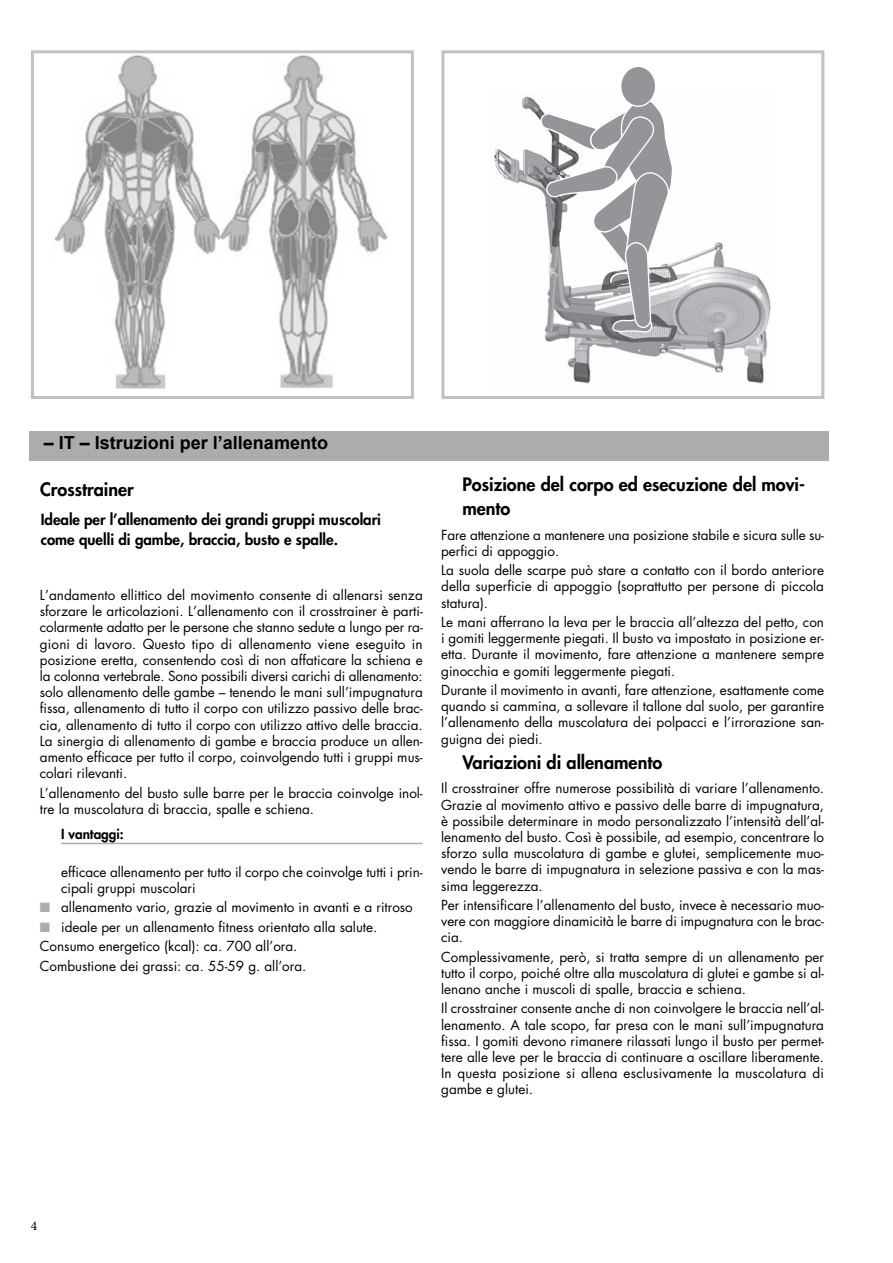
<style>
.page{position:relative;width:893px;height:1263px;background:#fff}
.page>*{position:absolute;margin:0;border:0;box-sizing:border-box;transform-origin:0 0}
.t1{font:800 18px/24px "Futura CE";color:#000}
.t2{font:700 18px "Arial";color:#000}
.t3{font:800 15px/19.6px "Futura CE";color:#000}
.t4{font:13.5px/16.2px "Futura CE";color:#000;text-align:justify}
.t5{font:800 13.5px "Futura CE";color:#000}
.t6{font:13.5px "Minion Pro";color:#000}
.s1{color:#acacac}
</style>
<div class="page">
<img style="left:54px;top:55px;width:334px;height:333px">
<div style="left:31px;top:50px;width:383px;height:349px;border:3px solid #c1c1c1"></div>
<img style="left:494px;top:96px;width:277px;height:288px">
<svg style="left:540px;top:67px;width:134px;height:266px"></svg>
<div style="left:441px;top:50px;width:383px;height:349px;border:3px solid #c1c1c1"></div>
<div style="left:29px;top:432px;width:799px;height:29px;background:#acacac"></div>
<hr style="left:61px;top:843px;width:362px;height:1px;background:#acacac">
<h1 class="t2" style="left:44px;top:430px;width:286px">– IT – Istruzioni per l’allenamento</h1>
<h1 class="t1" style="left:40px;top:479px;width:95px">Crosstrainer</h1>
<p class="t3" style="left:41px;top:511px;width:342px">Ideale per l’allenamento dei grandi gruppi muscolari come quelli di gambe, braccia, busto e spalle.</p>
<p class="t4" style="left:40px;top:588px;width:384px">L’andamento ellittico del movimento consente di allenarsi senza sforzare le articolazioni. L’allenamento con il crosstrainer è parti&shy;colarmente adatto per le persone che stanno sedute a lungo per ra&shy;gioni di lavoro. Questo tipo di allenamento viene eseguito in posizione eretta, consentendo così di non affaticare la schiena e la colonna vertebrale. Sono possibili diversi carichi di allenamento: solo allenamento delle gambe – tenendo le mani sull’impugnatura fissa, allenamento di tutto il corpo con utilizzo passivo delle brac&shy;cia, allenamento di tutto il corpo con utilizzo attivo delle braccia.<br>La sinergia di allenamento di gambe e braccia produce un allen&shy;amento efficace per tutto il corpo, coinvolgendo tutti i gruppi mus&shy;colari rilevanti.</p>
<p class="t4" style="left:40px;top:786px;width:384px">L’allenamento del busto sulle barre per le braccia coinvolge inol&shy;tre la muscolatura di braccia, spalle e schiena.</p>
<p class="t5" style="left:61px;top:828px;width:64px">I vantaggi:</p>
<p class="t4" style="left:61px;top:865px;width:363px">efficace allenamento per tutto il corpo che coinvolge tutti i prin&shy;cipali gruppi muscolari</p>
<p class="t4" style="left:40px;top:901px;width:374px"><span class="s1">■</span> allenamento vario, grazie al movimento in avanti e a ritroso</p>
<p class="t4" style="left:40px;top:918px;width:339px;line-height:19.4px;text-align:left"><span class="s1">■</span> ideale per un allenamento fitness orientato alla salute.<br>Consumo energetico (kcal): ca. 700 all’ora.<br>Combustione dei grassi: ca. 55-59 g. all’ora.</p>
<h1 class="t1" style="left:462px;top:474px;width:344px">Posizione del corpo ed esecuzione del movi&shy;mento</h1>
<p class="t4" style="left:441px;top:528px;width:384px">Fare attenzione a mantenere una posizione stabile e sicura sulle su&shy;perfici di appoggio.</p>
<p class="t4" style="left:441px;top:563px;width:384px">La suola delle scarpe può stare a contatto con il bordo anteriore della superficie di appoggio (soprattutto per persone di piccola statura).</p>
<p class="t4" style="left:441px;top:615px;width:384px">Le mani afferrano la leva per le braccia all’altezza del petto, con i gomiti leggermente piegati. Il busto va impostato in posizione er&shy;etta. Durante il movimento, fare attenzione a mantenere sempre ginocchia e gomiti leggermente piegati.</p>
<p class="t4" style="left:441px;top:683px;width:384px">Durante il movimento in avanti, fare attenzione, esattamente come quando si cammina, a sollevare il tallone dal suolo, per garantire l’allenamento della muscolatura dei polpacci e l’irrorazione san&shy;guigna dei piedi.</p>
<h1 class="t1" style="left:462px;top:751px;width:201px">Variazioni di allenamento</h1>
<p class="t4" style="left:441px;top:781px;width:384px">Il crosstrainer offre numerose possibilità di variare l’allenamento.<br>Grazie al movimento attivo e passivo delle barre di impugnatura, è possibile determinare in modo personalizzato l’intensità dell’al&shy;lenamento del busto. Così è possibile, ad esempio, concentrare lo sforzo sulla muscolatura di gambe e glutei, semplicemente muo&shy;vendo le barre di impugnatura in selezione passiva e con la mas&shy;sima leggerezza.</p>
<p class="t4" style="left:441px;top:898px;width:384px">Per intensificare l’allenamento del busto, invece è necessario muo&shy;vere con maggiore dinamicità le barre di impugnatura con le brac&shy;cia.</p>
<p class="t4" style="left:441px;top:950px;width:384px">Complessivamente, però, si tratta sempre di un allenamento per tutto il corpo, poiché oltre alla muscolatura di glutei e gambe si al&shy;lenano anche i muscoli di spalle, braccia e schiena.</p>
<p class="t4" style="left:441px;top:1002px;width:384px">Il crosstrainer consente anche di non coinvolgere le braccia nell’al&shy;lenamento. A tale scopo, far presa con le mani sull’impugnatura fissa. I gomiti devono rimanere rilassati lungo il busto per permet&shy;tere alle leve per le braccia di continuare a oscillare liberamente.<br>In questa posizione si allena esclusivamente la muscolatura di gambe e glutei.</p>
<p class="t6" style="left:31px;top:1217px;width:8px">4</p>
</div>
